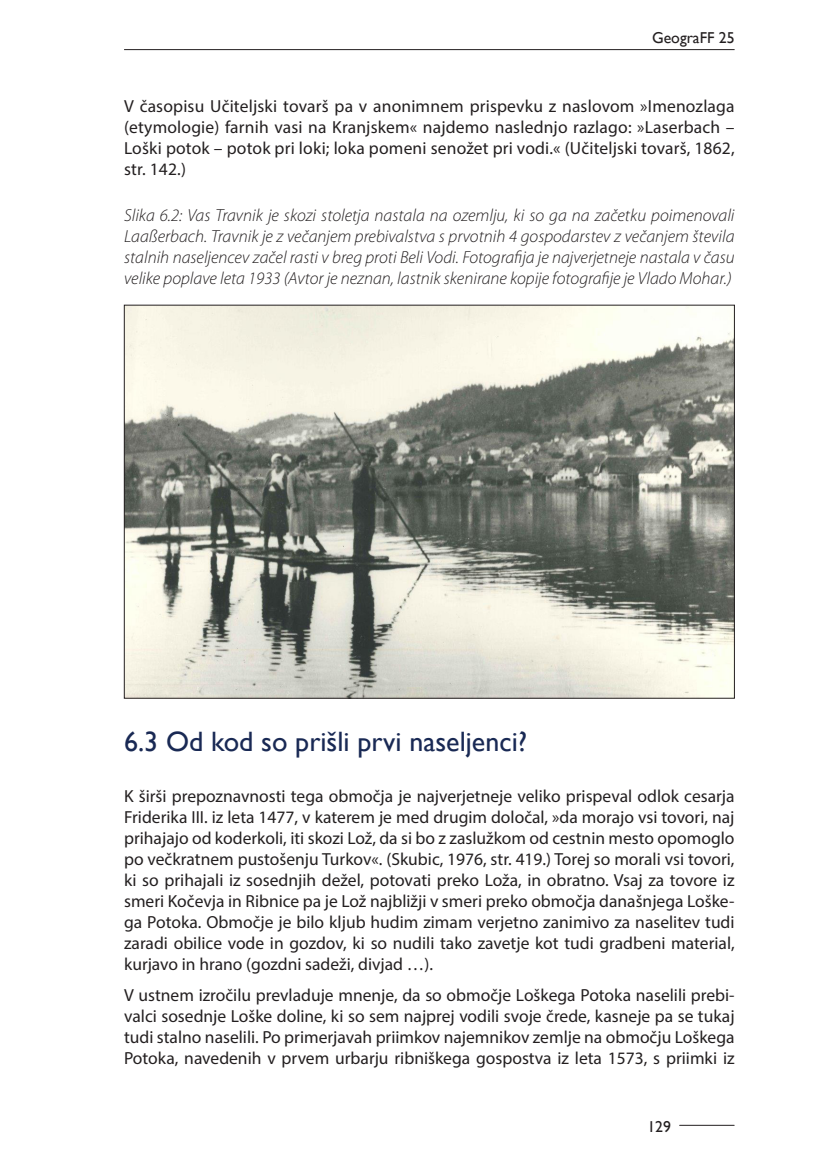
<style>
.page{position:relative;width:819px;height:1166px;background:#fff}
.page>*{position:absolute;margin:0;border:0;box-sizing:border-box;transform-origin:0 0}
.Naslov_2{font:28px "Gill Sans";color:#192954}
.t1{font:17.5px/21px "Myriad Pro";color:#231f20;text-align:justify}
.Preglednica_slika{font:italic 300 17.5px/21px "Myriad Pro";color:#231f20;text-align:justify}
.t2{font:15.75px "Gill Sans";color:#231f20}
</style>
<div class="page">
<hr style="left:124px;top:49px;width:610px;height:1px;background:#231f20">
<hr style="left:679px;top:1125px;width:55px;height:1px;background:#231f20">
<img style="left:126px;top:307px;width:606px;height:389px">
<p class="t2" style="left:652px;top:28px;width:84px">GeograFF 25</p>
<p class="t1" style="left:124px;top:96px;width:612px">V časopisu Učiteljski tovarš pa v anonimnem prispevku z naslovom »Imenozlaga (etymologie) farnih vasi na Kranjskem« najdemo naslednjo razlago: »Laserbach – Loški potok – potok pri loki; loka pomeni senožet pri vodi.« (Učiteljski tovarš, 1862, str. 142.)</p>
<p class="Preglednica_slika" style="left:124px;top:205px;width:612px">Slika 6.2: Vas Travnik je skozi stoletja nastala na ozemlju, ki so ga na začetku poimenovali Laaßerbach. Travnik je z večanjem prebivalstva s prvotnih 4 gospodarstev z večanjem števila stalnih naseljencev začel rasti v breg proti Beli Vodi. Fotografija je najverjetneje nastala v času velike poplave leta 1933 (Avtor je neznan, lastnik skenirane kopije fotografije je Vlado Mohar.)</p>
<p class="Naslov_2" style="left:124px;top:725px;width:404px">6.3 Od kod so prišli prvi naseljenci?</p>
<p class="t1" style="left:124px;top:785px;width:612px">K širši prepoznavnosti tega območja je najverjetneje veliko prispeval odlok cesarja Friderika III. iz leta 1477, v katerem je med drugim določal, »da morajo vsi tovori, naj prihajajo od koderkoli, iti skozi Lož, da si bo z zaslužkom od cestnin mesto opomoglo po večkratnem pustošenju Turkov«. (Skubic, 1976, str. 419.) Torej so morali vsi tovori, ki so prihajali iz sosednjih dežel, potovati preko Loža, in obratno. Vsaj za tovore iz smeri Kočevja in Ribnice pa je Lož najbližji v smeri preko območja današnjega Loške&shy;ga Potoka. Območje je bilo kljub hudim zimam verjetno zanimivo za naselitev tudi zaradi obilice vode in gozdov, ki so nudili tako zavetje kot tudi gradbeni material, kurjavo in hrano (gozdni sadeži, divjad …).</p>
<p class="t1" style="left:124px;top:984px;width:612px">V ustnem izročilu prevladuje mnenje, da so območje Loškega Potoka naselili prebi&shy;valci sosednje Loške doline, ki so sem najprej vodili svoje črede, kasneje pa se tukaj tudi stalno naselili. Po primerjavah priimkov najemnikov zemlje na območju Loškega Potoka, navedenih v prvem urbarju ribniškega gospostva iz leta 1573, s priimki iz</p>
<p class="t2" style="left:647px;top:1118px;width:25px">129</p>
</div>
